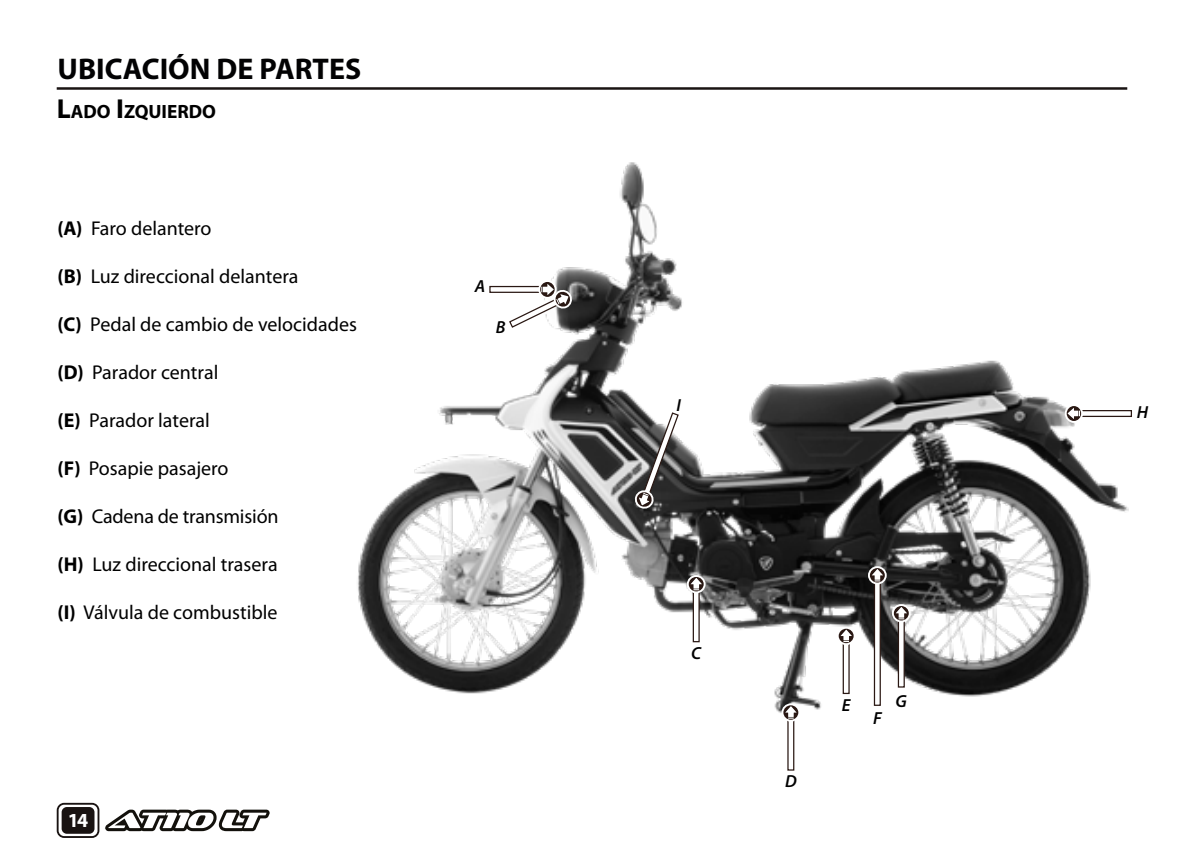
<style>
.page{position:relative;width:1184px;height:858px;background:#fff}
.page>*{position:absolute;margin:0;border:0;box-sizing:border-box;transform-origin:0 0}
.t1{font:700 30px "Myriad Pro";color:#020203}
.t2{font:20px "Myriad Pro";color:#000}
.t3{font:700 20px "Myriad Pro";color:#fff}
.t4{font:700 19.25px "Myriad Pro";color:#000}
.t5{font:italic 600 17.5px "Myriad Pro";color:#000}
.s1{font-size:27.5px}
.s2{font-weight:700}
</style>
<div class="page">
<svg style="left:105px;top:809px;width:164px;height:22px"></svg>
<hr style="left:57px;top:87px;width:1070px;height:3px;background:#1a1413">
<svg style="left:57px;top:802px;width:42px;height:35px"></svg>
<img style="left:357px;top:162px;width:772px;height:551px">
<svg style="left:634px;top:411px;width:45px;height:100px"></svg>
<div style="left:692px;top:590px;width:8px;height:52px;background:#fff;border:1px solid #2a1813"></div>
<div style="left:687px;top:575px;width:18px;height:18px;border:2px solid #fff;border-radius:50%"></div>
<svg style="left:690px;top:577px;width:12px;height:13px"></svg>
<svg style="left:1082px;top:409px;width:50px;height:8px"></svg>
<svg style="left:1065px;top:405px;width:17px;height:17px"></svg>
<div style="left:1064px;top:404px;width:19px;height:19px;border:2px solid #fff;border-radius:50%"></div>
<svg style="left:1067px;top:408px;width:13px;height:11px"></svg>
<div style="left:489px;top:286px;width:52px;height:7px;background:#fff;border:1px solid #2a1813"></div>
<svg style="left:539px;top:281px;width:16px;height:17px"></svg>
<div style="left:538px;top:280px;width:18px;height:19px;border:2px solid #fff;border-radius:50%"></div>
<svg style="left:508px;top:284px;width:64px;height:44px"></svg>
<svg style="left:897px;top:621px;width:8px;height:66px"></svg>
<div style="left:892px;top:604px;width:18px;height:18px;border:2px solid #fff;border-radius:50%"></div>
<svg style="left:895px;top:606px;width:12px;height:13px"></svg>
<svg style="left:873px;top:583px;width:8px;height:122px"></svg>
<div style="left:868px;top:566px;width:18px;height:18px;border:2px solid #fff;border-radius:50%"></div>
<svg style="left:871px;top:569px;width:12px;height:12px"></svg>
<div style="left:787px;top:718px;width:8px;height:52px;background:#fff;border:1px solid #2a1813"></div>
<svg style="left:782px;top:704px;width:17px;height:16px"></svg>
<div style="left:781px;top:703px;width:19px;height:18px;border:2px solid #fff;border-radius:50%"></div>
<svg style="left:785px;top:706px;width:11px;height:12px"></svg>
<div style="left:842px;top:641px;width:8px;height:53px;background:#fff;border:1px solid #2a1813"></div>
<svg style="left:837px;top:627px;width:17px;height:17px"></svg>
<div style="left:836px;top:626px;width:19px;height:19px;border:2px solid #fff;border-radius:50%"></div>
<svg style="left:840px;top:629px;width:12px;height:13px"></svg>
<h1 class="t1" style="left:58px;top:50px;width:305px">UBICACIÓN DE PARTES</h1>
<p class="t4" style="left:57px;top:98px;width:161px"><span class="s1">L</span>ADO <span class="s1">I</span>ZQUIERDO</p>
<p class="t2" style="left:58px;top:216px;width:155px"><span class="s2">(A)</span> Faro delantero</p>
<p class="t2" style="left:58px;top:264px;width:242px"><span class="s2">(B)</span> Luz direccional delantera</p>
<p class="t2" style="left:58px;top:312px;width:301px"><span class="s2">(C)</span> Pedal de cambio de velocidades</p>
<p class="t2" style="left:58px;top:360px;width:162px"><span class="s2">(D)</span> Parador central</p>
<p class="t2" style="left:58px;top:408px;width:154px"><span class="s2">(E)</span> Parador lateral</p>
<p class="t2" style="left:58px;top:456px;width:172px"><span class="s2">(F)</span> Posapie pasajero</p>
<p class="t2" style="left:58px;top:504px;width:222px"><span class="s2">(G)</span> Cadena de transmisión</p>
<p class="t2" style="left:58px;top:552px;width:221px"><span class="s2">(H)</span> Luz direccional trasera</p>
<p class="t2" style="left:58px;top:600px;width:221px"><span class="s2">(I)</span> Válvula de combustible</p>
<p class="t3" style="left:68px;top:807px;width:22px">14</p>
<p class="t5" style="left:475px;top:275px;width:12px">A</p>
<p class="t5" style="left:495px;top:315px;width:11px">B</p>
<p class="t5" style="left:676px;top:393px;width:6px">I</p>
<p class="t5" style="left:691px;top:641px;width:11px">C</p>
<p class="t5" style="left:785px;top:770px;width:13px">D</p>
<p class="t5" style="left:841px;top:693px;width:10px">E</p>
<p class="t5" style="left:873px;top:707px;width:10px">F</p>
<p class="t5" style="left:895px;top:690px;width:13px">G</p>
<p class="t5" style="left:1136px;top:401px;width:13px">H</p>
</div>
